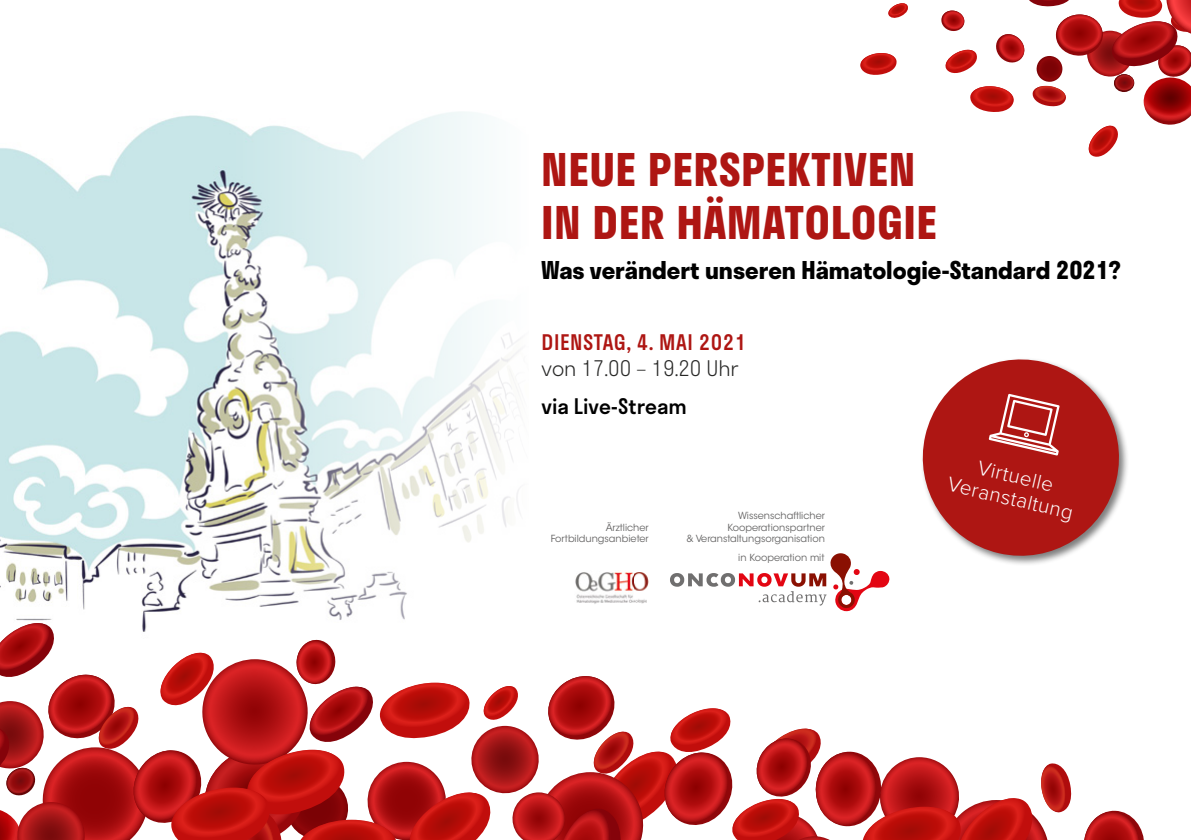
<style>
.page{position:relative;width:1191px;height:840px;background:#fff}
.page>*{position:absolute;margin:0;border:0;box-sizing:border-box;transform-origin:0 0}
.t1{font:700 44px/52.8px "Stratos";letter-spacing:.025em;color:#ae1613}
.t2{font:700 24px "Stratos";color:#000}
.t3{font:500 21px "Stratos";letter-spacing:.025em;color:#ae1613}
.t4{font:300 21px "Stratos";color:#282827}
.t5{font:500 21px "Stratos";color:#000}
.t6{font:300 20.8px/22.8px "Proxima Nova";color:#fff;text-align:center}
.t7{font:9.8px/11.6px "ITC Avant Garde Std";color:#646363;text-align:right}
</style>
<div class="page">
<img style="left:0;top:112px;width:520px;height:507px">
<svg style="left:670px;top:553px;width:219px;height:57px"></svg>
<img style="left:575px;top:570px;width:74px;height:33px">
<svg style="left:922px;top:359px;width:205px;height:205px;fill:#ae1613"></svg>
<svg style="left:988px;top:393px;width:71px;height:62px"></svg>
<svg style="left:888px;top:3px;width:20px;height:15px"></svg>
<svg style="left:941px;top:0;width:250px;height:157px"></svg>
<svg style="left:860px;top:53px;width:37px;height:22px"></svg>
<svg style="left:1084px;top:810px;width:60px;height:29px"></svg>
<svg style="left:0;top:619px;width:1072px;height:220px"></svg>
<h1 class="t1" style="left:541px;top:142px;width:396px">NEUE PERSPEKTIVEN<br>IN DER HÄMATOLOGIE</h1>
<h2 class="t2" style="left:541px;top:251px;width:581px">Was verändert unseren Hämatologie-Standard 2021?</h2>
<h3 class="t3" style="left:541px;top:325px;width:206px">DIENSTAG, 4. MAI 2021</h3>
<h3 class="t4" style="left:541px;top:351px;width:199px">von 17.00 – 19.20 Uhr</h3>
<h3 class="t5" style="left:541px;top:388px;width:147px">via Live-Stream</h3>
<p class="t7" style="left:550px;top:521px;width:99px">Ärztlicher<br>Fortbildungsanbieter</p>
<p class="t7" style="left:686px;top:509px;width:140px">Wissenschaftlicher<br>Kooperationspartner<br>&amp; Veranstaltungsorganisation</p>
<p class="t7" style="left:738px;top:551px;width:88px">in Kooperation mit</p>
<h3 class="t6" style="left:956px;top:449px;width:130px;rotate:13deg">Virtuelle<br>Veranstaltung</h3>
</div>
